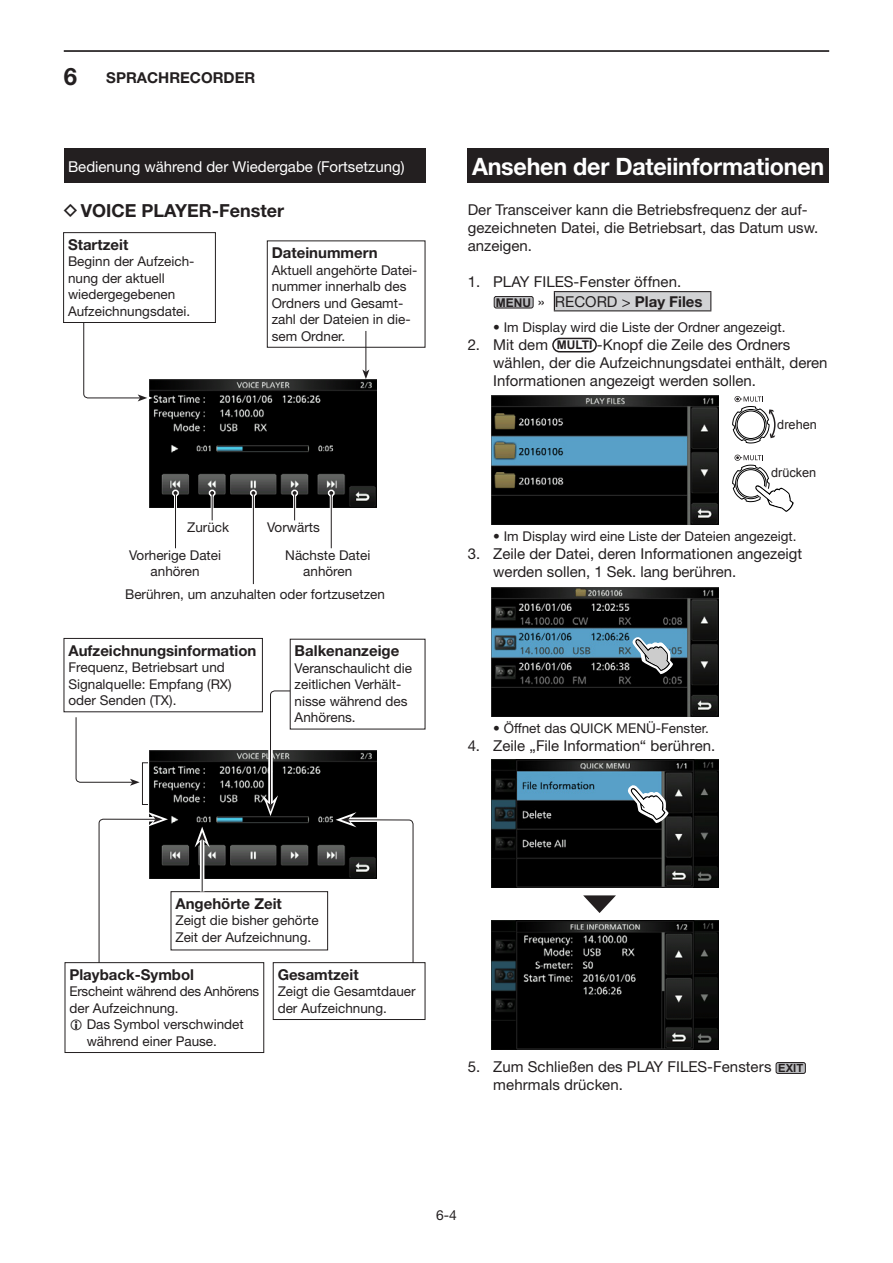
<style>
.page{position:relative;width:893px;height:1263px;background:#fff}
.page>*{position:absolute;margin:0;border:0;box-sizing:border-box;transform-origin:0 0}
.t1{font:700 24px "Helvetica Neue";letter-spacing:-.01em;color:#fff}
.t2{font:700 18px "Helvetica Neue";color:#231f20}
.t3{font:15px/18px "Helvetica Neue";color:#231f20}
.t4{font:700 15px "Helvetica Neue";color:#231f20}
.t5{font:15px "Helvetica Neue";color:#fff}
.t6{font:13.8px "Helvetica Neue";color:#231f20}
.t7{font:13.5px/16.5px "Helvetica Neue";color:#231f20}
.t8{font:12.75px "Arial";color:#231f20}
.s1{font-size:24px}
.s2{font-family:"Icom Product Font";font-weight:400}
.s3{font-family:"Arial";font-weight:700;font-size:12px}
.s4{font-weight:700}
.s5{font-family:"Arial";font-weight:700;font-size:11.25px}
</style>
<div class="page">
<hr style="left:64px;top:50px;width:765px;height:2px;background:#231f20">
<div style="left:468px;top:149px;width:361px;height:34px;background:#231f20"></div>
<div style="left:554px;top:292px;width:157px;height:19px;background:#d1d2d4"></div>
<hr style="left:554px;top:291px;width:157px;height:1px;background:#231f20">
<hr style="left:554px;top:310px;width:157px;height:1px;background:#231f20">
<svg style="left:710px;top:292px;width:1px;height:18px"></svg>
<svg style="left:554px;top:292px;width:1px;height:18px"></svg>
<div style="left:494px;top:296px;width:39px;height:12px;background:#bcbdc0;border-radius:2px"></div>
<div style="left:494px;top:296px;width:39px;height:12px;border:1px solid #231f20;border-radius:2px"></div>
<div style="left:552px;top:338px;width:45px;height:14px;border:2px solid #231f20;border-radius:7px"></div>
<img style="left:149px;top:379px;width:227px;height:128px">
<hr style="left:365px;top:331px;width:1px;height:41px;background:#231f20">
<svg style="left:362px;top:369px;width:7px;height:10px"></svg>
<svg style="left:83px;top:323px;width:70px;height:82px"></svg>
<hr style="left:174px;top:493px;width:3px;height:40px;background:#fff">
<div style="left:172px;top:490px;width:7px;height:6px;border:3px solid #fff;border-radius:50%"></div>
<hr style="left:175px;top:495px;width:1px;height:53px;background:#231f20">
<svg style="left:174px;top:491px;width:3px;height:4px"></svg>
<div style="left:209px;top:490px;width:7px;height:6px;border:3px solid #fff;border-radius:50%"></div>
<svg style="left:210px;top:491px;width:4px;height:29px"></svg>
<hr style="left:252px;top:493px;width:3px;height:40px;background:#fff">
<div style="left:250px;top:490px;width:7px;height:6px;border:3px solid #fff;border-radius:50%"></div>
<hr style="left:253px;top:495px;width:1px;height:89px;background:#231f20">
<svg style="left:251px;top:491px;width:4px;height:4px"></svg>
<div style="left:291px;top:490px;width:7px;height:6px;border:3px solid #fff;border-radius:50%"></div>
<svg style="left:293px;top:491px;width:4px;height:29px"></svg>
<hr style="left:330px;top:493px;width:3px;height:40px;background:#fff">
<div style="left:328px;top:490px;width:7px;height:6px;border:3px solid #fff;border-radius:50%"></div>
<hr style="left:331px;top:495px;width:1px;height:53px;background:#231f20">
<svg style="left:329px;top:491px;width:4px;height:4px"></svg>
<div style="left:63px;top:232px;width:153px;height:91px;border:1px solid #231f20"></div>
<img style="left:492px;top:396px;width:227px;height:128px">
<svg style="left:732px;top:396px;width:44px;height:48px"></svg>
<svg style="left:732px;top:455px;width:62px;height:57px"></svg>
<div style="left:776px;top:1062px;width:29px;height:11px;background:#bcbdc0;border-radius:2px"></div>
<div style="left:776px;top:1062px;width:30px;height:12px;border:1px solid #231f20;border-radius:2px"></div>
<img style="left:492px;top:588px;width:227px;height:128px">
<svg style="left:631px;top:636px;width:43px;height:39px"></svg>
<img style="left:492px;top:921px;width:227px;height:128px">
<svg style="left:583px;top:895px;width:33px;height:18px"></svg>
<img style="left:492px;top:759px;width:227px;height:129px">
<svg style="left:628px;top:783px;width:42px;height:41px"></svg>
<div style="left:64px;top:638px;width:199px;height:74px;border:1px solid #231f20"></div>
<div style="left:64px;top:149px;width:361px;height:34px;background:#231f20"></div>
<img style="left:150px;top:750px;width:226px;height:128px">
<svg style="left:75px;top:717px;width:72px;height:88px"></svg>
<svg style="left:263px;top:690px;width:30px;height:126px"></svg>
<div style="left:171px;top:891px;width:157px;height:59px;border:1px solid #231f20"></div>
<svg style="left:200px;top:847px;width:4px;height:44px"></svg>
<hr style="left:202px;top:839px;width:1px;height:52px;background:#231f20">
<svg style="left:195px;top:827px;width:15px;height:20px"></svg>
<div style="left:290px;top:639px;width:135px;height:90px;background:#fff"></div>
<svg style="left:98px;top:812px;width:70px;height:150px"></svg>
<div style="left:65px;top:962px;width:199px;height:91px;border:1px solid #231f20"></div>
<svg style="left:336px;top:812px;width:78px;height:150px"></svg>
<div style="left:273px;top:962px;width:152px;height:58px;border:1px solid #231f20"></div>
<p class="t4" style="left:64px;top:68px;width:193px"><span class="s1">6</span> SPRACHRECORDER</p>
<p class="t5" style="left:68px;top:157px;width:338px">Bedienung während der Wiedergabe (Fortsetzung)</p>
<h1 class="t1" style="left:472px;top:152px;width:354px">Ansehen der Dateiinformationen</h1>
<h2 class="t2" style="left:64px;top:200px;width:222px"><span class="s2">D</span> VOICE PLAYER-Fenster</h2>
<p class="t3" style="left:468px;top:200px;width:352px">Der Transceiver kann die Betriebsfrequenz der auf&shy;gezeichneten Datei, die Betriebsart, das Datum usw. anzeigen.</p>
<p class="t3" style="left:496px;top:271px;width:208px;line-height:19.8px;text-indent:-28px">1. PLAY FILES-Fenster öffnen.<br><span class="s3">MENU</span> » RECORD &gt; <span class="s4">Play Files</span></p>
<p class="t7" style="left:493px;top:319px;width:294px">• Im Display wird die Liste der Ordner angezeigt.</p>
<p class="t3" style="left:493px;top:336px;width:336px;text-indent:-26px">2. Mit dem <span class="s3">MULTI</span> -Knopf die Zeile des Ordners wählen, der die Aufzeichnungsdatei enthält, deren<br>Informationen angezeigt werden sollen.</p>
<p class="t4" style="left:68px;top:235px;width:62px">Startzeit</p>
<p class="t7" style="left:68px;top:253px;width:128px">Beginn der Aufzeich&shy;nung der aktuell wiedergegebenen<br>Aufzeichnungsdatei.</p>
<p class="t4" style="left:272px;top:244px;width:108px">Dateinummern</p>
<p class="t7" style="left:272px;top:261px;width:146px">Aktuell angehörte Datei&shy;nummer innerhalb des<br>Ordners und Gesamt&shy;zahl der Dateien in die&shy;sem Ordner.</p>
<p class="t7" style="left:187px;top:519px;width:44px">Zurück</p>
<p class="t7" style="left:267px;top:519px;width:54px">Vorwärts</p>
<p class="t7" style="left:129px;top:546px;width:94px;text-align:center">Vorherige Datei anhören</p>
<p class="t7" style="left:285px;top:546px;width:87px;text-align:center">Nächste Datei anhören</p>
<p class="t7" style="left:125px;top:585px;width:261px">Berühren, um anzuhalten oder fortzusetzen</p>
<p class="t4" style="left:68px;top:641px;width:190px">Aufzeichnungsinformation</p>
<p class="t7" style="left:68px;top:659px;width:165px">Frequenz, Betriebsart und<br>Signalquelle: Empfang (RX) oder Senden (TX).</p>
<p class="t4" style="left:295px;top:642px;width:106px">Balkenanzeige</p>
<p class="t7" style="left:295px;top:660px;width:119px">Veranschaulicht die zeitlichen Verhält&shy;nisse während des<br>Anhörens.</p>
<p class="t8" style="left:777px;top:416px;width:41px">drehen</p>
<p class="t8" style="left:771px;top:464px;width:47px">drücken</p>
<p class="t7" style="left:493px;top:527px;width:305px">• Im Display wird eine Liste der Dateien angezeigt.</p>
<p class="t3" style="left:493px;top:544px;width:310px;text-indent:-26px">3. Zeile der Datei, deren Informationen angezeigt werden sollen, 1 Sek. lang berühren.</p>
<p class="t7" style="left:493px;top:720px;width:217px">• Öffnet das QUICK MENÜ-Fenster.</p>
<p class="t3" style="left:468px;top:736px;width:249px">4. Zeile „File Information“ berühren.</p>
<p class="t4" style="left:175px;top:894px;width:108px">Angehörte Zeit</p>
<p class="t7" style="left:175px;top:912px;width:145px">Zeigt die bisher gehörte<br>Zeit der Aufzeichnung.</p>
<p class="t4" style="left:69px;top:965px;width:126px">Playback-Symbol</p>
<p class="t7" style="left:69px;top:983px;width:191px">Erscheint während des Anhörens der Aufzeichnung.</p>
<p class="t7" style="left:87px;top:1016px;width:159px">Das Symbol verschwindet während einer Pause.</p>
<p class="t4" style="left:278px;top:965px;width:83px">Gesamtzeit</p>
<p class="t7" style="left:278px;top:983px;width:140px">Zeigt die Gesamtdauer der Aufzeichnung.</p>
<p class="t3" style="left:493px;top:1057px;width:311px;text-indent:-26px">5. Zum Schließen des PLAY FILES-Fensters <span class="s5">EXIT </span>mehrmals drücken.</p>
<p class="t6" style="left:436px;top:1207px;width:22px">6-4</p>
</div>
